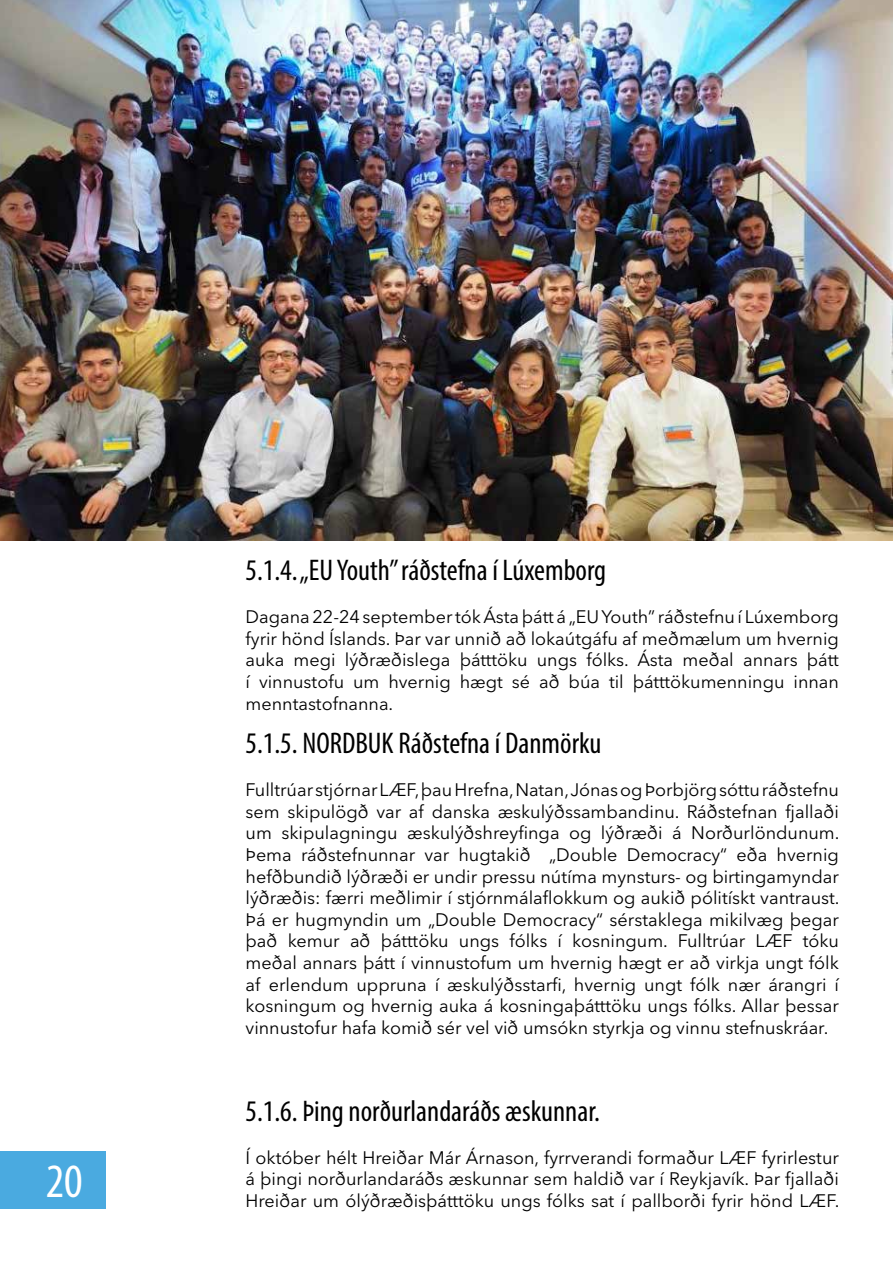
<style>
.page{position:relative;width:893px;height:1263px;background:#fff}
.page>*{position:absolute;margin:0;border:0;box-sizing:border-box;transform-origin:0 0}
.t1{font:condensed 48px "Myriad Pro";color:#fff}
.t2{font:condensed 30px "Myriad Pro";color:#000}
.t3{font:18px/21.6px "Avenir Next LT Pro";color:#000;text-align:justify}
</style>
<div class="page">
<div style="left:0;top:1151px;width:105px;height:58px;background:#4aaae0"></div>
<img style="left:0;top:0;width:893px;height:540px">
<h1 class="t1" style="left:46px;top:1152px;width:38px">20</h1>
<h2 class="t2" style="left:246px;top:552px;width:362px">5.1.4. „EU Youth” ráðstefna í Lúxemborg</h2>
<p class="t3" style="left:246px;top:606px;width:595px">Dagana 22-24 september tók Ásta þátt á „EU Youth” ráðstefnu í Lúxemborg fyrir hönd Íslands. Þar var unnið að lokaútgáfu af meðmælum um hvernig auka megi lýðræðislega þátttöku ungs fólks. Ásta meðal annars þátt í vinnustofu um hvernig hægt sé að búa til þátttökumenningu innan menntastofnanna.</p>
<h2 class="t2" style="left:246px;top:725px;width:357px">5.1.5. NORDBUK Ráðstefna í Danmörku</h2>
<p class="t3" style="left:246px;top:779px;width:595px">Fulltrúar stjórnar LÆF, þau Hrefna, Natan, Jónas og Þorbjörg sóttu ráðstefnu sem skipulögð var af danska æskulýðssambandinu. Ráðstefnan fjallaði um skipulagningu æskulýðshreyfinga og lýðræði á Norðurlöndunum.<br>Þema ráðstefnunnar var hugtakið „Double Democracy“ eða hvernig hefðbundið lýðræði er undir pressu nútíma mynsturs- og birtingamyndar lýðræðis: færri meðlimir í stjórnmálaflokkum og aukið pólitískt vantraust.<br>Þá er hugmyndin um „Double Democracy“ sérstaklega mikilvæg þegar það kemur að þátttöku ungs fólks í kosningum. Fulltrúar LÆF tóku meðal annars þátt í vinnustofum um hvernig hægt er að virkja ungt fólk af erlendum uppruna í æskulýðsstarfi, hvernig ungt fólk nær árangri í kosningum og hvernig auka á kosningaþátttöku ungs fólks. Allar þessar vinnustofur hafa komið sér vel við umsókn styrkja og vinnu stefnuskráar.</p>
<h2 class="t2" style="left:246px;top:1092px;width:356px">5.1.6. Þing norðurlandaráðs æskunnar.</h2>
<p class="t3" style="left:246px;top:1147px;width:595px">Í október hélt Hreiðar Már Árnason, fyrrverandi formaður LÆF fyrirlestur á þingi norðurlandaráðs æskunnar sem haldið var í Reykjavík. Þar fjallaði Hreiðar um ólýðræðisþátttöku ungs fólks sat í pallborði fyrir hönd LÆF.</p>
</div>
